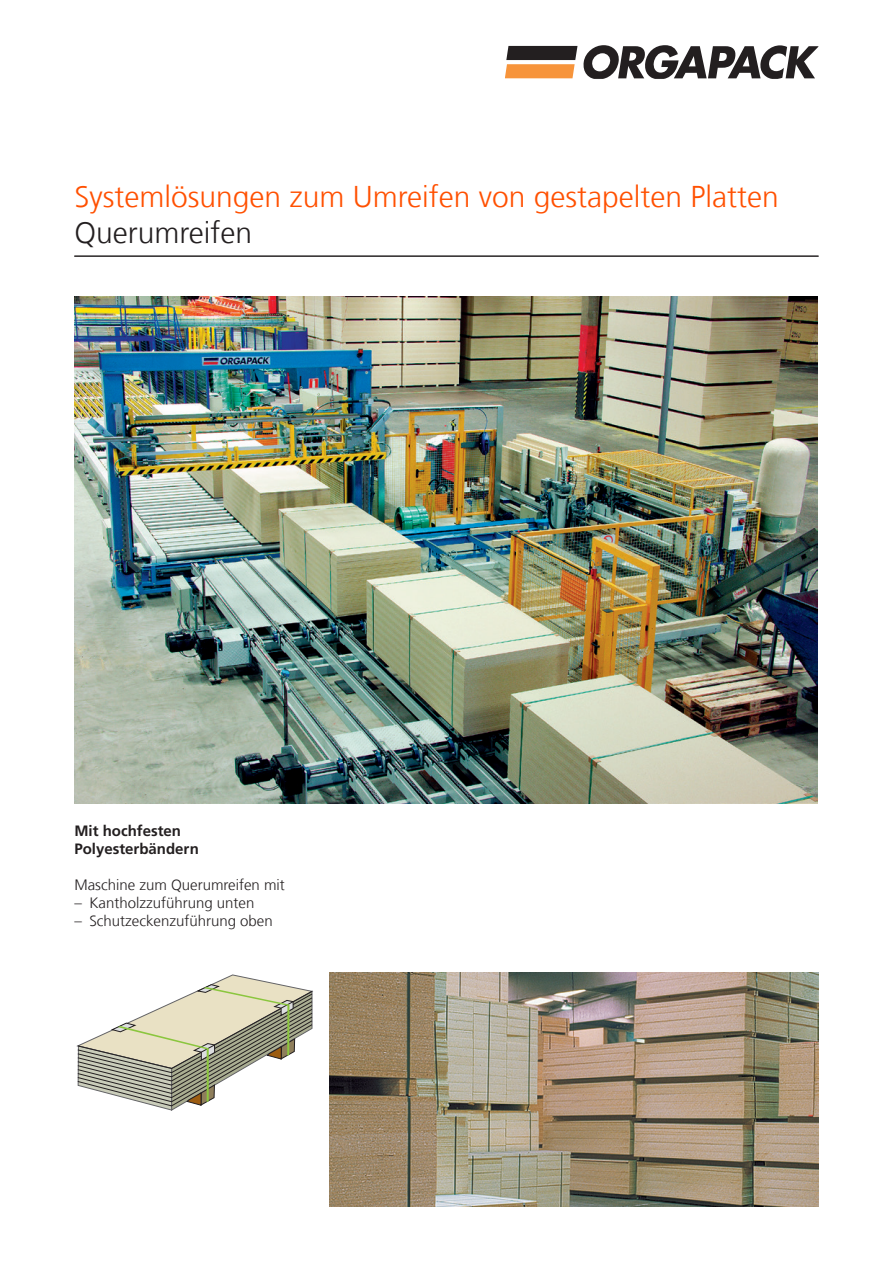
<style>
.page{position:relative;width:893px;height:1263px;background:#fff}
.page>*{position:absolute;margin:0;border:0;box-sizing:border-box;transform-origin:0 0}
.t1{font:300 30px "Frutiger LT Com";color:#ff5000}
.t2{font:300 30px "Frutiger LT Com";color:#231f20}
.t3{font:300 15px "Frutiger LT Com";color:#231f20}
.t4{font:700 15px "Frutiger LT Com";color:#231f20}
</style>
<div class="page">
<svg style="left:77px;top:975px;width:235px;height:135px"></svg>
<img style="left:330px;top:972px;width:489px;height:235px">
<img style="left:74px;top:296px;width:743px;height:508px">
<svg style="left:506px;top:46px;width:311px;height:31px"></svg>
<div style="left:504px;top:44px;width:315px;height:35px;border:1px solid #fff"></div>
<hr style="left:74px;top:256px;width:744px;height:1px;background:#231f20">
<p class="t1" style="left:74px;top:179px;width:706px">Systemlösungen zum Umreifen von gestapelten Platten</p>
<p class="t2" style="left:74px;top:215px;width:179px">Querumreifen</p>
<p class="t4" style="left:74px;top:822px;width:108px">Mit hochfesten</p>
<p class="t4" style="left:74px;top:840px;width:126px">Polyesterbändern</p>
<p class="t3" style="left:74px;top:876px;width:212px">Maschine zum Querumreifen mit</p>
<p class="t3" style="left:74px;top:894px;width:182px">– Kantholzzuführung unten</p>
<p class="t3" style="left:74px;top:912px;width:200px">– Schutzeckenzuführung oben</p>
</div>
